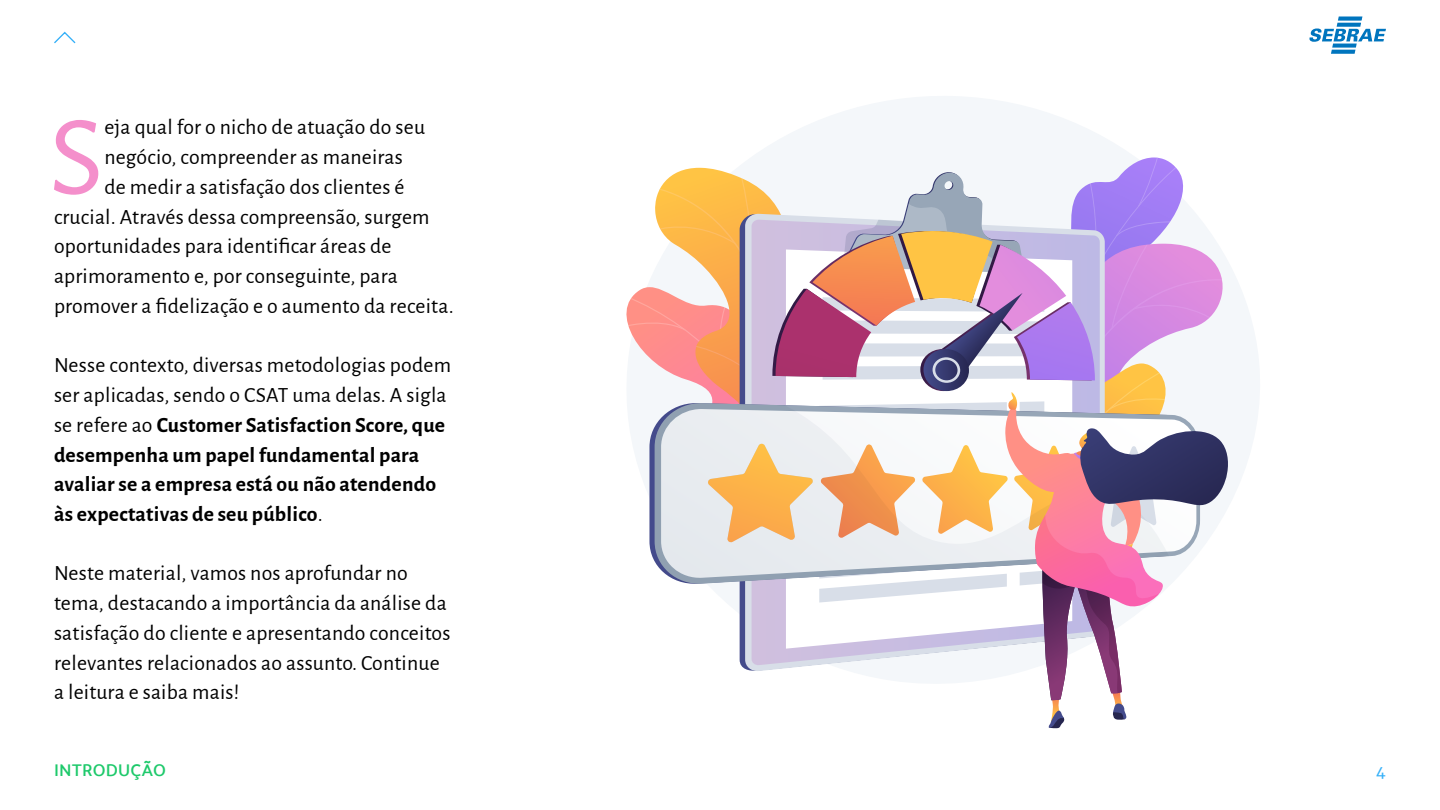
<style>
.page{position:relative;width:1440px;height:810px;background:#fff}
.page>*{position:absolute;margin:0;border:0;box-sizing:border-box;transform-origin:0 0}
.t1{font:114.52px "Alegreya Sans";color:#f48fcb}
.t2{font:21.75px/29.7px "Alegreya Sans";letter-spacing:.01em;color:#000}
.t3{font:700 21.75px/29.7px "Alegreya Sans";letter-spacing:.01em;color:#000}
.t4{font:500 16.5px "Campuni";letter-spacing:.01em;color:#1ec96b}
.t5{font:16.5px "Campuni";color:#35b0f8}
.s1{font-weight:400}
</style>
<div class="page">
<svg style="left:54px;top:31px;width:22px;height:13px"></svg>
<svg style="left:1310px;top:17px;width:76px;height:37px"></svg>
<svg style="left:753px;top:96px;width:507px;height:392px"></svg>
<svg style="left:626px;top:157px;width:609px;height:572px"></svg>
<h1 class="t1" style="left:49px;top:78px;width:56px">S</h1>
<p class="t2" style="left:104px;top:111px;width:322px">eja qual for o nicho de atuação do seu</p>
<p class="t2" style="left:104px;top:141px;width:300px">negócio, compreender as maneiras</p>
<p class="t2" style="left:104px;top:171px;width:302px">de medir a satisfação dos clientes é</p>
<p class="t2" style="left:54px;top:201px;width:377px">crucial. Através dessa compreensão, surgem</p>
<p class="t2" style="left:54px;top:230px;width:339px">oportunidades para identificar áreas de</p>
<p class="t2" style="left:54px;top:260px;width:345px">aprimoramento e, por conseguinte, para</p>
<p class="t2" style="left:54px;top:290px;width:401px">promover a fidelização e o aumento da receita.</p>
<p class="t3" style="left:54px;top:349px;width:399px"><span class="s1">Nesse contexto, diversas metodologias podem ser aplicadas, sendo o CSAT uma delas. A sigla se refere ao</span> Customer Satisfaction Score, que desempenha um papel fundamental para avaliar se a empresa está ou não atendendo às expectativas de seu público<span class="s1">.</span></p>
<p class="t2" style="left:54px;top:557px;width:398px">Neste material, vamos nos aprofundar no tema, destacando a importância da análise da satisfação do cliente e apresentando conceitos relevantes relacionados ao assunto. Continue a leitura e saiba mais!</p>
<p class="t4" style="left:54px;top:760px;width:113px">INTRODUÇÃO</p>
<p class="t5" style="left:1376px;top:760px;width:11px">4</p>
</div>
